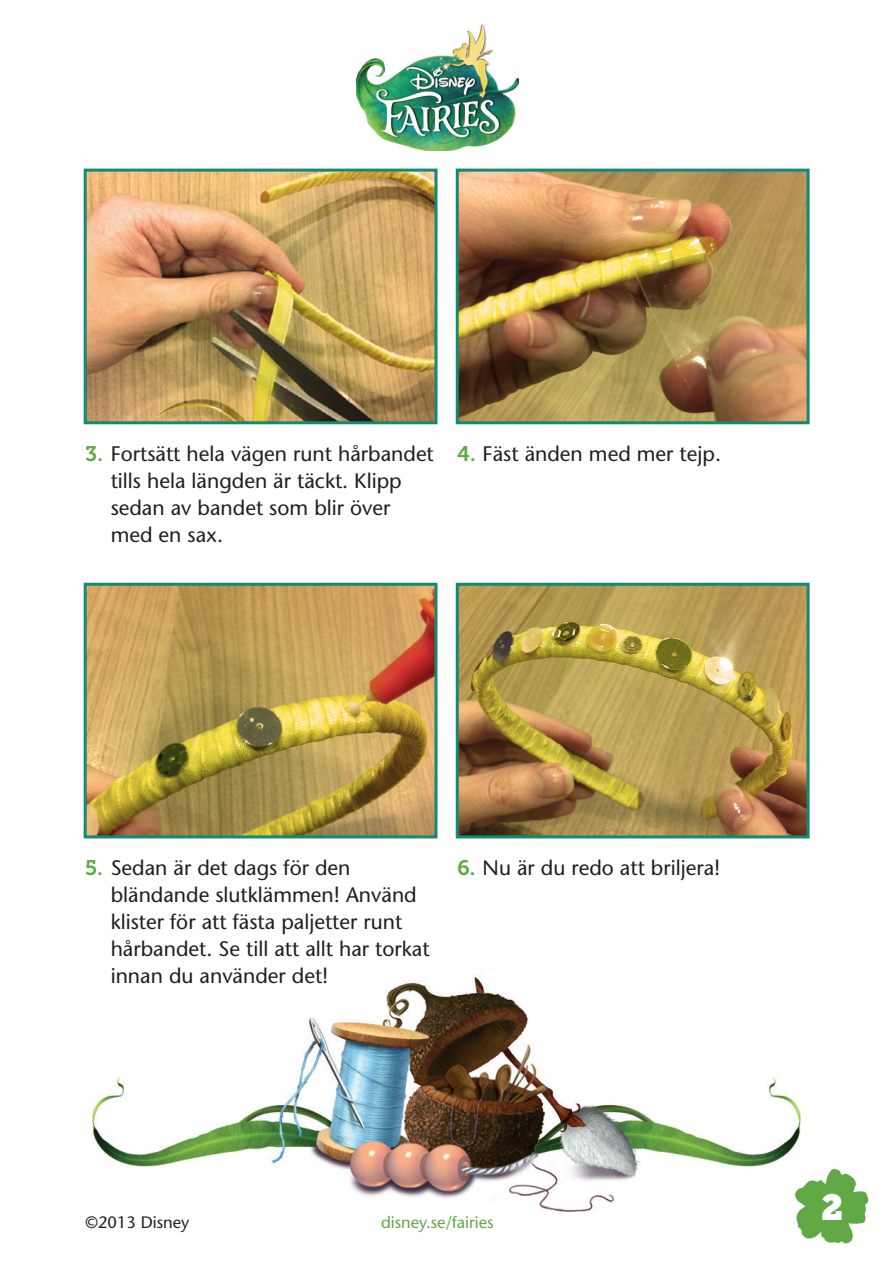
<style>
.page{position:relative;width:893px;height:1263px;background:#fff}
.page>*{position:absolute;margin:0;border:0;box-sizing:border-box;transform-origin:0 0}
.Page_Number{font:36px "Museo Slab";color:#fff}
.t1{font:21px/27px "Stone Sans";color:#231f20}
.t2{font:16.5px "Stone Sans";color:#5fa944}
.t3{font:16.5px "Stone Sans";color:#231f20}
.s1{font-family:"Museo Slab 700";color:#5fa944}
</style>
<div class="page">
<img style="left:92px;top:974px;width:709px;height:237px">
<img style="left:88px;top:173px;width:345px;height:247px">
<div style="left:84px;top:169px;width:353px;height:255px;border:3px solid #138a72"></div>
<img style="left:88px;top:587px;width:345px;height:247px">
<div style="left:84px;top:583px;width:353px;height:255px;border:3px solid #138a72"></div>
<img style="left:460px;top:173px;width:346px;height:247px">
<div style="left:456px;top:169px;width:354px;height:255px;border:3px solid #138a72"></div>
<img style="left:460px;top:587px;width:346px;height:247px">
<div style="left:456px;top:583px;width:354px;height:255px;border:3px solid #138a72"></div>
<img style="left:793px;top:1167px;width:76px;height:77px">
<img style="left:356px;top:24px;width:163px;height:127px">
<p class="t1" style="left:111px;top:440px;width:325px;text-indent:-26px"><span class="s1">3.</span> Fortsätt hela vägen runt hårbandet tills hela längden är täckt. Klipp sedan av bandet som blir över med en sax.</p>
<p class="t1" style="left:457px;top:440px;width:265px"><span class="s1">4.</span> Fäst änden med mer tejp.</p>
<p class="t1" style="left:111px;top:854px;width:320px;text-indent:-26px"><span class="s1">5.</span> Sedan är det dags för den bländande slutklämmen! Använd klister för att fästa paljetter runt hårbandet. Se till att allt har torkat innan du använder det!</p>
<p class="t1" style="left:457px;top:854px;width:265px"><span class="s1">6.</span> Nu är du redo att briljera!</p>
<p class="t3" style="left:86px;top:1211px;width:105px">©2013 Disney</p>
<p class="t2" style="left:381px;top:1211px;width:114px">disney.se/fairies</p>
<p class="Page_Number" style="left:821px;top:1186px;width:24px">2</p>
</div>
